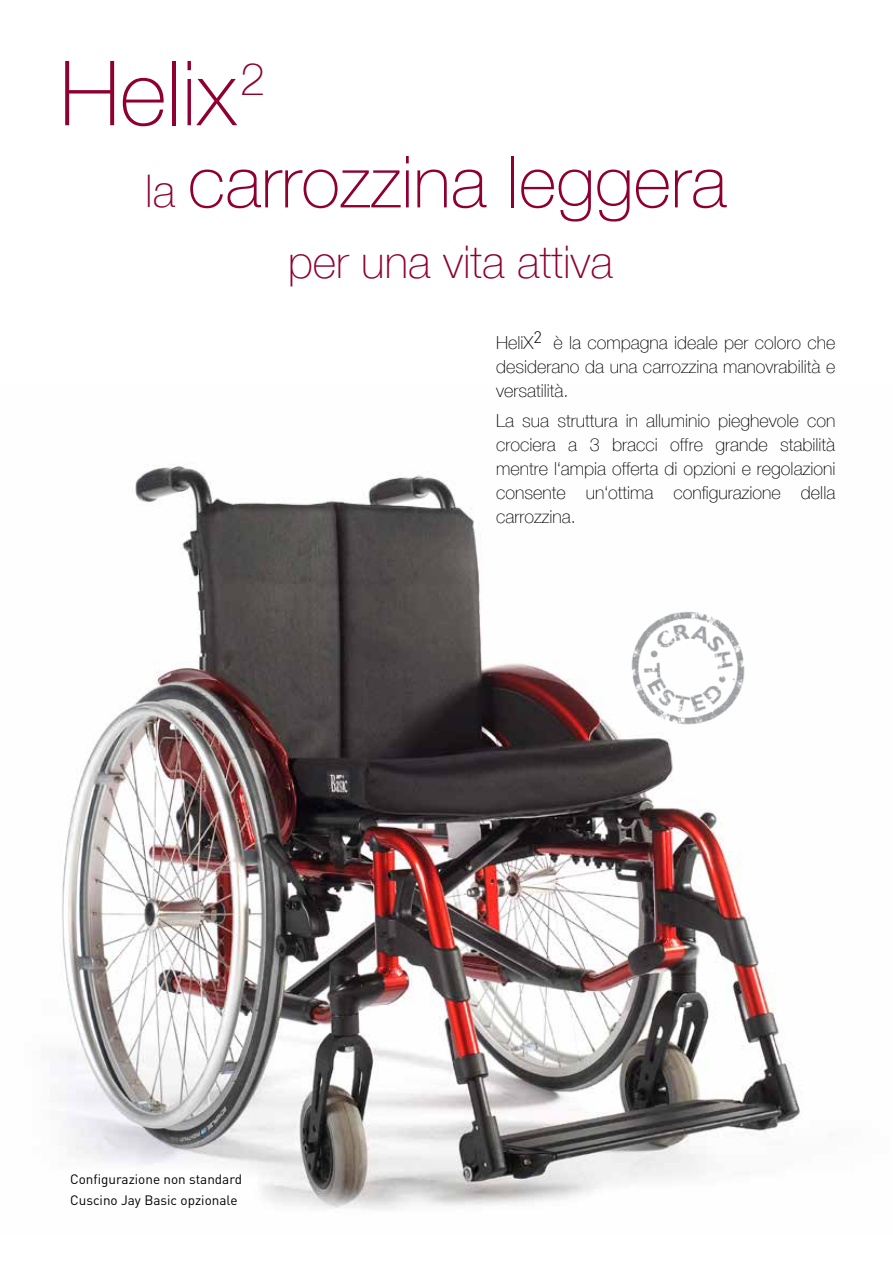
<style>
.page{position:relative;width:893px;height:1263px;background:#fff}
.page>*{position:absolute;margin:0;border:0;box-sizing:border-box;transform-origin:0 0}
.t1{font:100 90px "Helvetica Neue LT Com";color:#8f0031}
.t2{font:100 72px "Helvetica Neue LT Com";color:#8f0031}
.t3{font:100 45px "Helvetica Neue LT Com";color:#8f0031}
.t4{font:100 18px/24px "Helvetica Neue LT Com";color:#000;text-align:justify}
.t5{font:13.5px/21px "DINOT";color:#000}
.s1{font-size:45px}
</style>
<div class="page">
<img style="left:62px;top:464px;width:740px;height:745px">
<img style="left:626px;top:605px;width:120px;height:125px">
<h1 class="t1" style="left:60px;top:40px;width:179px">Helix</h1>
<h3 class="t3" style="left:240px;top:52px;width:27px">2</h3>
<h2 class="t2" style="left:145px;top:139px;width:583px"><span class="s1">la</span> carrozzina leggera</h2>
<h3 class="t3" style="left:288px;top:235px;width:327px">per una vita attiva</h3>
<p class="t4" style="left:496px;top:330px;width:341px">HeliX<sup>2</sup> è la compagna ideale per coloro che desiderano da una carrozzina manovrabilità e versatilità.</p>
<p class="t4" style="left:496px;top:408px;width:341px">La sua struttura in alluminio pieghevole con crociera a 3 bracci offre grande stabilità mentre l‘ampia offerta di opzioni e regolazioni consente un‘ottima configurazione della carrozzina.</p>
<p class="t5" style="left:70px;top:1169px;width:173px">Configurazione non standard<br>Cuscino Jay Basic opzionale</p>
</div>
